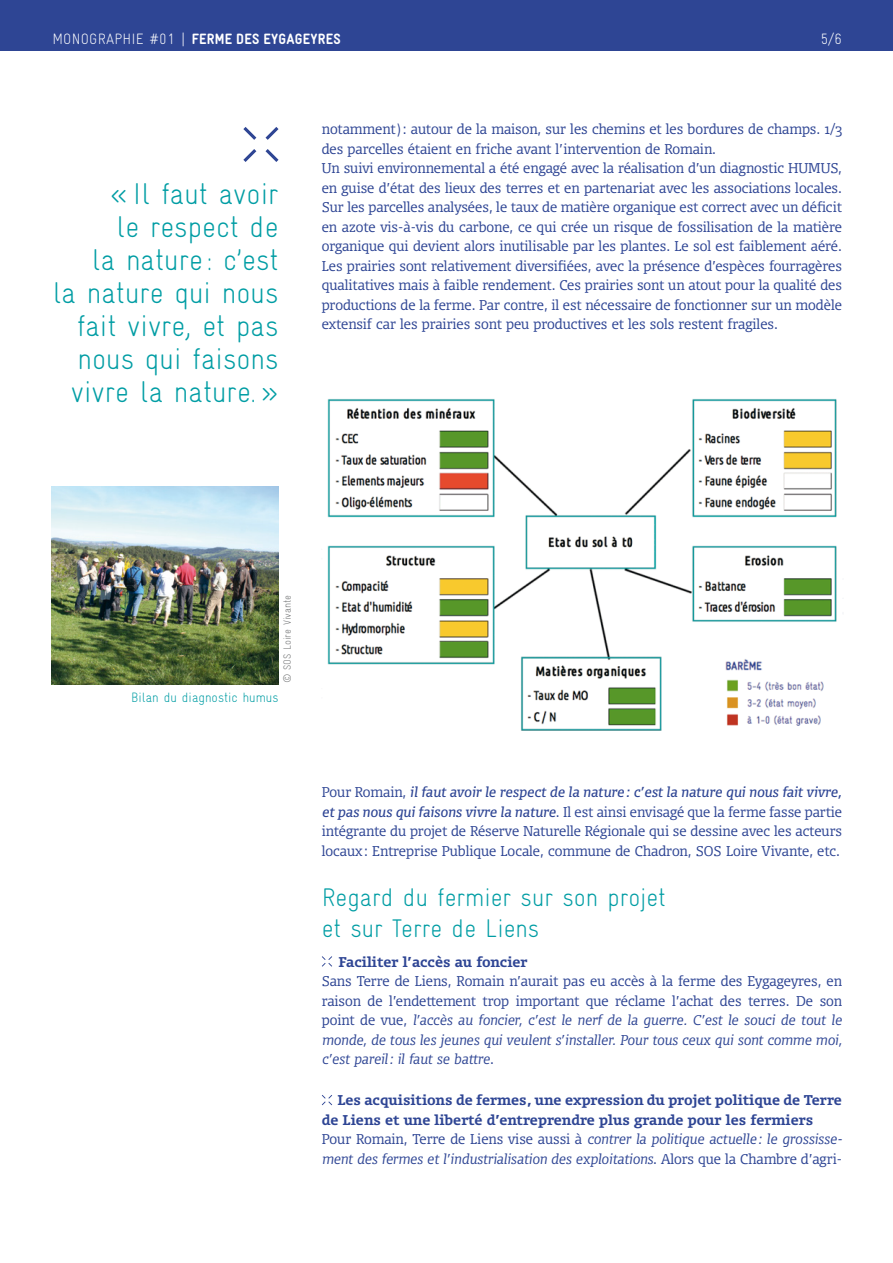
<style>
.page{position:relative;width:893px;height:1263px;background:#fff}
.page>*{position:absolute;margin:0;border:0;box-sizing:border-box;transform-origin:0 0}
.t1{font:300 condensed 30px/33px "Gravur";color:#009da4;text-align:justify}
.INTER{font:300 condensed 25.5px/30.6px "Gravur";color:#009da4}
.t2{font:900 condensed 15px "Gravur";letter-spacing:.015em;color:#fff}
.t3{font:300 condensed 15px "Gravur";color:#fff}
.TEXTE{font:300 13.5px/19.5px "Olsen";color:#2e4594;text-align:justify}
.TEXTE-2{font:italic 300 13.5px/19.5px "Olsen";color:#2e4594;text-align:justify}
.TEXTE-3{font:700 13.5px/19.5px "Olsen";color:#2e4594}
.TEXTE_GAUCHE{font:300 condensed 13.5px "Gravur";color:#009da4}
.TEXTE_GAUCHE-2{font:300 condensed 10.5px "Gravur";color:#6f7172}
.s1{font-weight:300}
.s2{font-weight:400;font-style:italic}
.s3{font-style:normal}
</style>
<div class="page">
<div style="left:0;top:0;width:893px;height:51px;background:#2e4594"></div>
<svg style="left:322px;top:956px;width:10px;height:11px"></svg>
<svg style="left:322px;top:1095px;width:10px;height:10px"></svg>
<svg style="left:243px;top:127px;width:36px;height:35px"></svg>
<img style="left:51px;top:486px;width:228px;height:198px">
<img style="left:327px;top:399px;width:510px;height:332px">
<p class="t2" style="left:52px;top:31px;width:290px"><span class="s1">MONOGRAPHIE #01 |</span> FERME DES EYGAGEYRES</p>
<p class="t3" style="left:821px;top:31px;width:23px">5/6</p>
<p class="t1" style="left:110px;top:177px;width:170px">«Il faut avoir</p>
<p class="t1" style="left:117px;top:210px;width:163px">le respect de</p>
<p class="t1" style="left:92px;top:243px;width:188px">la nature : c’est</p>
<p class="t1" style="left:71px;top:276px;width:209px;text-indent:-18px">la nature qui nous fait vivre, et pas nous qui faisons vivre la nature.»</p>
<p class="TEXTE" style="left:322px;top:119px;width:522px">notamment) : autour de la maison, sur les chemins et les bordures de champs. 1/3 des parcelles étaient en friche avant l’intervention de Romain.</p>
<p class="TEXTE" style="left:322px;top:158px;width:522px">Un suivi environnemental a été engagé avec la réalisation d’un diagnostic HUMUS, en guise d’état des lieux des terres et en partenariat avec les associations locales.<br>Sur les parcelles analysées, le taux de matière organique est correct avec un déficit en azote vis-à-vis du carbone, ce qui crée un risque de fossilisation de la matière organique qui devient alors inutilisable par les plantes. Le sol est faiblement aéré.<br>Les prairies sont relativement diversifiées, avec la présence d’espèces fourragères qualitatives mais à faible rendement. Ces prairies sont un atout pour la qualité des productions de la ferme. Par contre, il est nécessaire de fonctionner sur un modèle extensif car les prairies sont peu productives et les sols restent fragiles.</p>
<p class="TEXTE_GAUCHE-2" style="left:281px;top:683px;width:90px;rotate:-90deg">© SOS Loire Vivante</p>
<p class="TEXTE_GAUCHE" style="left:131px;top:690px;width:149px">Bilan du diagnostic humus</p>
<p class="TEXTE" style="left:322px;top:782px;width:522px">Pour Romain, <span class="s2">il faut avoir le respect de la nature: c’est la nature qui nous fait vivre, et pas nous qui faisons vivre la nature</span>. Il est ainsi envisagé que la ferme fasse partie intégrante du projet de Réserve Naturelle Régionale qui se dessine avec les acteurs locaux: Entreprise Publique Locale, commune de Chadron, SOS Loire Vivante, etc.</p>
<p class="INTER" style="left:322px;top:882px;width:346px">Regard du fermier sur son projet et sur Terre de Liens</p>
<p class="TEXTE-3" style="left:338px;top:951px;width:191px">Faciliter l’accès au foncier</p>
<p class="TEXTE-2" style="left:322px;top:971px;width:522px"><span class="s3">Sans Terre de Liens, Romain n’aurait pas eu accès à la ferme des Eygageyres, en raison de l’endettement trop important que réclame l’achat des terres. De son point de vue,</span> l’accès au foncier, c’est le nerf de la guerre. C’est le souci de tout le monde, de tous les jeunes qui veulent s’installer. Pour tous ceux qui sont comme moi, c’est pareil: il faut se battre<span class="s3">.</span></p>
<p class="TEXTE-3" style="left:322px;top:1090px;width:522px;text-indent:16px">Les acquisitions de fermes, une expression du projet politique de Terre de Liens et une liberté d’entreprendre plus grande pour les fermiers</p>
<p class="TEXTE-2" style="left:322px;top:1129px;width:522px"><span class="s3">Pour Romain, Terre de Liens vise aussi à</span> contrer la politique actuelle: le grossisse&shy;ment des fermes et l’industrialisation des exploitations<span class="s3">. Alors que la Chambre d’agri-</span></p>
</div>
